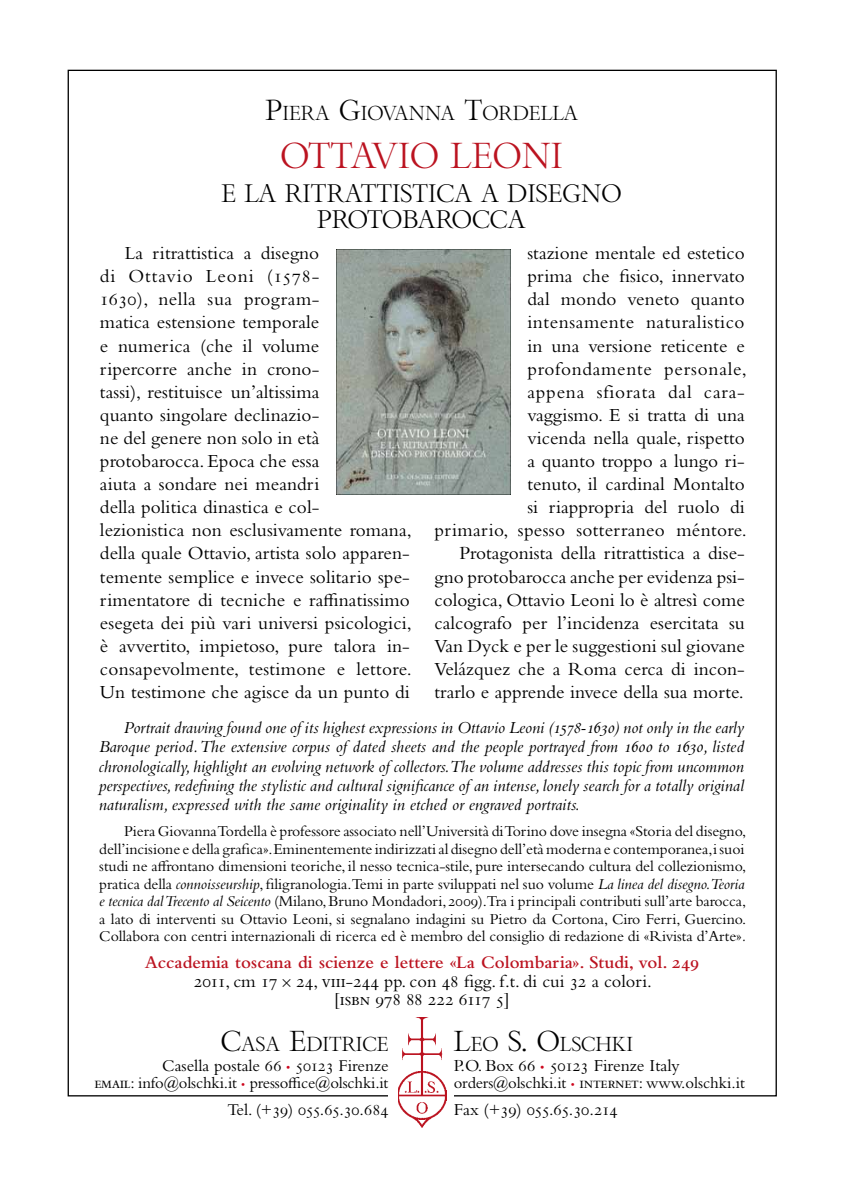
<style>
.page{position:relative;width:844px;height:1191px;background:#fff}
.page>*{position:absolute;margin:0;border:0;box-sizing:border-box;transform-origin:0 0}
.t1{font:35px "Bembo Titling MT Std";color:#bb1320}
.t2{font:24.5px/26.2px "Bembo Titling MT Std";color:#000;text-align:center}
.t3{font:19.6px "Bembo Titling MT Std";color:#000}
.t4{font:19.25px/23.1px "Bembo Std";letter-spacing:.005em;color:#000}
.t5{font:18.38px/18.4px "Bembo Std";color:#000;text-align:center}
.t6{font:italic 17.5px/19.2px "Bembo Std";color:#000;text-align:justify}
.t7{font:17.5px "Bembo Std";color:#000}
.t8{font:17.5px "Bembo Std";letter-spacing:-.02em;color:#000}
.t9{font:17.15px "Bembo Std";color:#000}
.t10{font:17.15px "Bembo Std";letter-spacing:-.025em;color:#000}
.t11{font:16.62px "Bembo Std";letter-spacing:-.01em;color:#000}
.t12{font:15.75px/17.5px "Bembo Std";letter-spacing:-.005em;color:#000;text-align:justify}
.s1{font-size:28px}
.s2{font-style:italic}
.s3{font-weight:600;color:#bb1320}
.s4{font-family:"Bembo Cost"}
.s5{font-size:11.9px;color:#cd071e}
.s6{font-size:11.38px;color:#cd071e}
.s7{font-size:12.25px;color:#cd071e}
</style>
<div class="page">
<img style="left:398px;top:1017px;width:48px;height:110px">
<img style="left:336px;top:250px;width:174px;height:244px">
<p class="t3" style="left:265px;top:101px;width:314px"><span class="s1">P</span>IERA <span class="s1">G</span>IOVANNA <span class="s1">T</span>ORDELLA</p>
<h1 class="t1" style="left:280px;top:135px;width:283px">OTTAVIO LEONI</h1>
<p class="t2" style="left:221px;top:180px;width:401px">E LA RITRATTISTICA A DISEGNO<br>PROTOBAROCCA</p>
<p class="t4" style="left:434px;top:241px;width:314px;text-align:right">stazione mentale ed estetico<br>prima che fisico, innervato<br>dal mondo veneto quanto intensamente naturalistico<br>in una versione reticente e profondamente personale,<br>appena sfiorata dal cara-<br>vaggismo. E si tratta di una<br>vicenda nella quale, rispetto<br>a quanto troppo a lungo ri-<br>tenuto, il cardinal Montalto<br>si riappropria del ruolo di<br>primario, spesso sotterraneo méntore.<br>Protagonista della ritrattistica a dise&shy;gno protobarocca anche per evidenza psi&shy;cologica, Ottavio Leoni lo è altresì come calcografo per l’incidenza esercitata su<br>Van Dyck e per le suggestioni sul giovane<br>Velázquez che a Roma cerca di incon&shy;trarlo e apprende invece della sua morte.</p>
<p class="t6" style="left:99px;top:717px;width:646px;text-indent:25px">Portrait drawing found one of its highest expressions in Ottavio Leoni (1578-1630) not only in the early Baroque period. The extensive corpus of dated sheets and the people portrayed from 1600 to 1630, listed chronologically, highlight an evolving network of collectors. The volume addresses this topic from uncommon perspectives, redefining the stylistic and cultural significance of an intense, lonely search for a totally original naturalism, expressed with the same originality in etched or engraved portraits.</p>
<p class="t4" style="left:100px;top:241px;width:313px;text-indent:25px">La ritrattistica a disegno<br>di Ottavio Leoni (1578-<br>1630), nella sua program-<br>matica estensione temporale<br>e numerica (che il volume<br>ripercorre anche in crono-<br>tassi), restituisce un’altissima<br>quanto singolare declinazio-<br>ne del genere non solo in età protobarocca. Epoca che essa<br>aiuta a sondare nei meandri<br>della politica dinastica e col-<br>lezionistica non esclusivamente romana, della quale Ottavio, artista solo apparen&shy;temente semplice e invece solitario spe&shy;rimentatore di tecniche e raffinatissimo esegeta dei più vari universi psicologici, è avvertito, impietoso, pure talora in&shy;consapevolmente, testimone e lettore.<br>Un testimone che agisce da un punto di</p>
<p class="t12" style="left:99px;top:822px;width:648px;text-indent:25px">Piera Giovanna Tordella è professore associato nell’Università di Torino dove insegna «Storia del disegno, dell’incisione e della grafica».Eminentemente indirizzati al disegno dell’età moderna e contemporanea,i suoi studi ne affrontano dimensioni teoriche, il nesso tecnica-stile, pure intersecando cultura del collezionismo, pratica della <span class="s2">connoisseurship</span>, filigranologia.Temi in parte sviluppati nel suo volume <span class="s2">La linea del disegno.Teoria e tecnica dal Trecento al Seicento</span> (Milano, Bruno Mondadori, 2009).Tra i principali contributi sull’arte barocca, a lato di interventi su Ottavio Leoni, si segnalano indagini su Pietro da Cortona, Ciro Ferri, Guercino.<br>Collabora con centri internazionali di ricerca ed è membro del consiglio di redazione di «Rivista d’Arte»<span class="s2">.</span></p>
<p class="t5" style="left:145px;top:952px;width:555px"><span class="s3">Accademia toscana di scienze e lettere «La Colombaria». Studi, vol. 249<br></span>2011, cm 17 <span class="s4">¥</span> 24, viii-244 pp. con 48 figg. f.t. di cui 32 a colori.<br>[isbn 978 88 222 6117 5]</p>
<p class="t3" style="left:221px;top:1031px;width:169px"><span class="s1">C</span>ASA <span class="s1">E</span>DITRICE</p>
<p class="t9" style="left:162px;top:1055px;width:228px">Casella postale 66 <span class="s5">•</span> 50123 Firenze</p>
<p class="t11" style="left:94px;top:1073px;width:295px">email: info@olschki.it <span class="s6">•</span> pressoffice@olschki.it</p>
<p class="t10" style="left:227px;top:1099px;width:162px">Tel. (+39) 055.65.30.684</p>
<p class="t3" style="left:453px;top:1031px;width:181px"><span class="s1">L</span>EO <span class="s1">S. O</span>LSCHKI</p>
<p class="t7" style="left:453px;top:1054px;width:227px">P.O. Box 66 <span class="s7">•</span> 50123 Firenze Italy</p>
<p class="t11" style="left:453px;top:1073px;width:293px">orders@olschki.it <span class="s6">•</span> internet: www.olschki.it</p>
<p class="t8" style="left:453px;top:1098px;width:165px">Fax (+39) 055.65.30.214</p>
</div>
